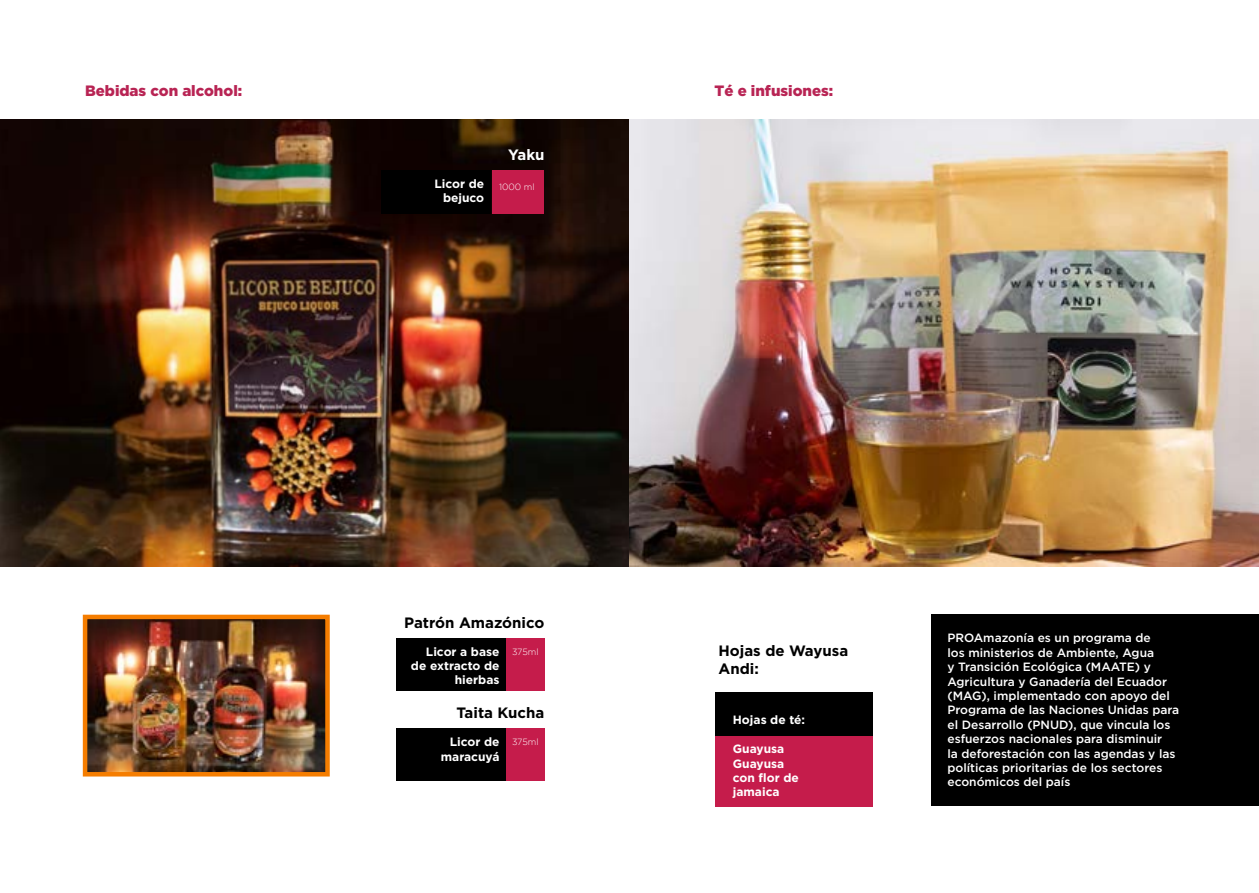
<style>
.page{position:relative;width:1259px;height:893px;background:#fff}
.page>*{position:absolute;margin:0;border:0;box-sizing:border-box;transform-origin:0 0}
.t1{font:700 15px/18px "Gotham";color:#000}
.t2{font:900 15px "Gotham";color:#b82454}
.t3{font:700 15px "Gotham";color:#fff}
.t4{font:500 12px/14.4px "Gotham";color:#fff}
.t5{font:700 12px/14.4px "Gotham";color:#fff;text-align:right}
.t6{font:300 9px "Gotham";color:#fff}
</style>
<div class="page">
<div style="left:715px;top:736px;width:158px;height:71px;background:#c51c4b"></div>
<img style="left:0;top:119px;width:1259px;height:447px">
<img style="left:88px;top:620px;width:237px;height:151px">
<div style="left:83px;top:615px;width:247px;height:161px;border:4px solid #f57d00"></div>
<div style="left:506px;top:638px;width:38px;height:52px;background:#c51c4b"></div>
<div style="left:506px;top:728px;width:38px;height:52px;background:#c51c4b"></div>
<div style="left:396px;top:638px;width:110px;height:52px;background:#000"></div>
<div style="left:715px;top:692px;width:158px;height:44px;background:#000"></div>
<div style="left:396px;top:728px;width:110px;height:52px;background:#000"></div>
<div style="left:492px;top:170px;width:52px;height:44px;background:#c51c4b"></div>
<div style="left:381px;top:170px;width:109px;height:44px;background:#000"></div>
<div style="left:931px;top:615px;width:328px;height:191px;background:#000"></div>
<p class="t2" style="left:85px;top:82px;width:159px">Bebidas con alcohol:</p>
<p class="t2" style="left:714px;top:82px;width:120px">Té e infusiones:</p>
<p class="t3" style="left:508px;top:145px;width:38px">Yaku</p>
<p class="t5" style="left:434px;top:176px;width:51px">Licor de bejuco</p>
<p class="t6" style="left:499px;top:182px;width:37px">1000 ml</p>
<p class="t1" style="left:404px;top:613px;width:142px">Patrón Amazónico</p>
<p class="t5" style="left:411px;top:644px;width:90px">Licor a base de extracto de hierbas</p>
<p class="t6" style="left:512px;top:647px;width:28px">375ml</p>
<p class="t1" style="left:456px;top:704px;width:89px">Taita Kucha</p>
<p class="t5" style="left:441px;top:735px;width:60px">Licor de maracuyá</p>
<p class="t6" style="left:512px;top:737px;width:28px">375ml</p>
<p class="t1" style="left:718px;top:641px;width:131px">Hojas de Wayusa<br>Andi:</p>
<p class="t5" style="left:733px;top:713px;width:74px">Hojas de té:</p>
<p class="t5" style="left:733px;top:742px;width:67px;text-align:left">Guayusa<br>Guayusa con flor de jamaica</p>
<p class="t4" style="left:947px;top:631px;width:233px">PROAmazonía es un programa de<br>los ministerios de Ambiente, Agua<br>y Transición Ecológica (MAATE) y Agricultura y Ganadería del Ecuador (MAG), implementado con apoyo del Programa de las Naciones Unidas para el Desarrollo (PNUD), que vincula los esfuerzos nacionales para disminuir<br>la deforestación con las agendas y las políticas prioritarias de los sectores económicos del país</p>
</div>
